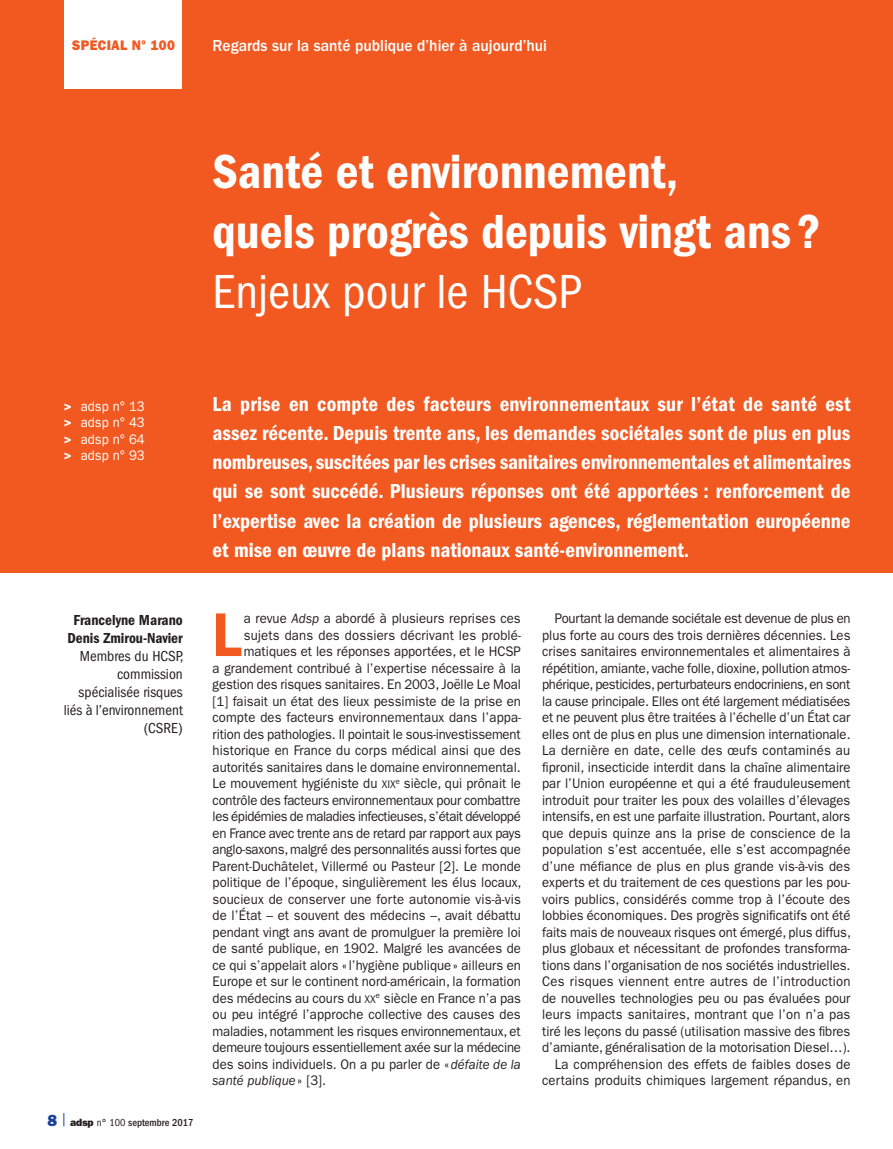
<style>
.page{position:relative;width:893px;height:1149px;background:#fff}
.page>*{position:absolute;margin:0;border:0;box-sizing:border-box;transform-origin:0 0}
.t1{font:600 62.1px "ITC Franklin Gothic Std";color:#f15921;scale:.94 1}
.t2{font:49.5px/60px "ITC Franklin Gothic Std Dm Cd";color:#fff}
.t3{font:condensed 49.5px "ITC Franklin Gothic Std";color:#fff}
.t4{font:21px/29.2px "ITC Franklin Gothic Std Dm Cd";color:#fff;text-align:justify}
.t5{font:500 16.5px "ITC Franklin Gothic Std";color:#fff;scale:.94 1}
.t6{font:condensed 15px/18px "ITC Franklin Gothic Std";color:#231f20;text-align:right}
.t7{font:15px/18px "ITC Franklin Gothic Std Dm Cd";color:#231f20;text-align:center}
.t8{font:13.95px/16.5px "ITC Franklin Gothic Std";color:#231f20;text-align:right;scale:.94 1}
.t9{font:13.95px "ITC Franklin Gothic Std";letter-spacing:-.03em;color:#231f20;scale:.94 1}
.t10{font:13.95px/16.5px "ITC Franklin Gothic Std";color:#fff;text-align:justify;scale:.94 1}
.t11{font:italic 13.95px "ITC Franklin Gothic Std";color:#231f20;scale:.94 1}
.t12{font:13.95px "ITC Franklin Gothic Std Hvy";letter-spacing:.02em;color:#f15921;scale:.94 1}
.t13{font:500 condensed 10.5px "ITC Franklin Gothic Std";color:#231f20}
.s1{font-weight:600}
.s2{font-family:"ITC Franklin Gothic Std Hvy";font-weight:400;font-stretch:normal;font-size:16.2px;color:#1b4299}
.s3{font-family:"ITC Franklin Gothic Std Hvy";font-weight:400;font-stretch:normal}
.s4{font-weight:400}
.s5{font-style:italic}
.s6{font-family:"ITC Franklin Gothic Std Book SC800";font-size:11.1px}
.s7{font-style:normal}
</style>
<div class="page">
<svg style="left:64px;top:1113px;width:1px;height:12px"></svg>
<div style="left:0;top:0;width:893px;height:572px;background:#f15921"></div>
<div style="left:65px;top:0;width:117px;height:88px;background:#fff"></div>
<p class="t12" style="left:72px;top:37px;width:111px">SPÉCIAL N° 100</p>
<p class="t5" style="left:213px;top:36px;width:357px">Regards sur la santé publique d’hier à aujourd’hui</p>
<h2 class="t2" style="left:213px;top:141px;width:610px">Santé et environnement,<br>quels progrès depuis vingt ans ?</h2>
<h2 class="t3" style="left:213px;top:263px;width:371px">Enjeux pour le HCSP</h2>
<p class="t10" style="left:64px;top:397px;width:88px"><span class="s1">&gt;</span> adsp n° 13 <span class="s1">&gt;</span> adsp n° 43 <span class="s1">&gt;</span> adsp n° 64 <span class="s1">&gt;</span> adsp n° 93</p>
<p class="t4" style="left:213px;top:389px;width:640px">La prise en compte des facteurs environnementaux sur l’état de santé est assez récente. Depuis trente ans, les demandes sociétales sont de plus en plus nombreuses, suscitées par les crises sanitaires environnementales et alimentaires qui se sont succédé. Plusieurs réponses ont été apportées : renforcement de l’expertise avec la création de plusieurs agences, réglementation européenne et mise en œuvre de plans nationaux santé-environnement.</p>
<p class="t7" style="left:67px;top:610px;width:117px">Francelyne Marano<br>Denis Zmirou-Navier</p>
<p class="t6" style="left:64px;top:646px;width:121px">Membres du HCSP, commission spécialisée risques liés à l’environnement (CSRE)</p>
<p class="t13" style="left:48px;top:1115px;width:147px"><span class="s2">8</span> <span class="s3">adsp</span> <span class="s4">n° 100</span> septembre 2017</p>
<h1 class="t1" style="left:213px;top:597px;width:33px">L</h1>
<p class="t8" style="left:244px;top:610px;width:296px">a revue <span class="s5">Adsp</span> a abordé à plusieurs reprises ces</p>
<p class="t8" style="left:244px;top:626px;width:296px">sujets dans des dossiers décrivant les problé-</p>
<p class="t8" style="left:244px;top:643px;width:296px">matiques et les réponses apportées, et le HCSP</p>
<p class="t8" style="left:213px;top:659px;width:329px">a grandement contribué à l’expertise nécessaire à la</p>
<p class="t8" style="left:213px;top:676px;width:329px">gestion des risques sanitaires. En 2003, Joëlle Le Moal</p>
<p class="t8" style="left:213px;top:692px;width:329px">[1] faisait un état des lieux pessimiste de la prise en</p>
<p class="t8" style="left:213px;top:709px;width:329px">compte des facteurs environnementaux dans l’appa-</p>
<p class="t8" style="left:213px;top:725px;width:329px">rition des pathologies. Il pointait le sous-investissement</p>
<p class="t8" style="left:213px;top:742px;width:330px">historique en France du corps médical ainsi que des</p>
<p class="t8" style="left:213px;top:758px;width:329px">autorités sanitaires dans le domaine environnemental.</p>
<p class="t8" style="left:213px;top:775px;width:329px">Le mouvement hygiéniste du <span class="s6">XIX</span><sup>e</sup> siècle, qui prônait le</p>
<p class="t8" style="left:213px;top:791px;width:329px">contrôle des facteurs environnementaux pour combattre</p>
<p class="t9" style="left:213px;top:808px;width:329px">les épidémies de maladies infectieuses, s’était développé</p>
<p class="t8" style="left:213px;top:824px;width:330px">en France avec trente ans de retard par rapport aux pays</p>
<p class="t8" style="left:213px;top:841px;width:329px">anglo-saxons, malgré des personnalités aussi fortes que</p>
<p class="t8" style="left:213px;top:857px;width:329px">Parent-Duchâtelet, Villermé ou Pasteur [2]. Le monde</p>
<p class="t8" style="left:213px;top:874px;width:330px">politique de l’époque, singulièrement les élus locaux,</p>
<p class="t8" style="left:213px;top:890px;width:329px">soucieux de conserver une forte autonomie vis-à-vis</p>
<p class="t8" style="left:213px;top:907px;width:330px">de l’État – et souvent des médecins –, avait débattu</p>
<p class="t8" style="left:213px;top:923px;width:329px">pendant vingt ans avant de promulguer la première loi</p>
<p class="t8" style="left:213px;top:940px;width:329px">de santé publique, en 1902. Malgré les avancées de</p>
<p class="t8" style="left:213px;top:956px;width:329px">ce qui s’appelait alors « l’hygiène publique» ailleurs en</p>
<p class="t8" style="left:213px;top:973px;width:329px">Europe et sur le continent nord-américain, la formation</p>
<p class="t8" style="left:213px;top:989px;width:330px">des médecins au cours du <span class="s6">XX</span><sup>e</sup> siècle en France n’a pas</p>
<p class="t8" style="left:213px;top:1006px;width:329px">ou peu intégré l’approche collective des causes des</p>
<p class="t8" style="left:213px;top:1022px;width:329px">maladies, notamment les risques environnementaux, et</p>
<p class="t8" style="left:213px;top:1039px;width:330px">demeure toujours essentiellement axée sur la médecine</p>
<p class="t8" style="left:213px;top:1055px;width:329px">des soins individuels. On a pu parler de «<span class="s5">défaite de la</span></p>
<p class="t11" style="left:213px;top:1072px;width:122px">santé publique<span class="s7">» [3].</span></p>
<p class="t8" style="left:542px;top:610px;width:330px">Pourtant la demande sociétale est devenue de plus en plus forte au cours des trois dernières décennies. Les crises sanitaires environnementales et alimentaires à répétition, amiante, vache folle, dioxine, pollution atmos&shy;phérique, pesticides, perturbateurs endocriniens, en sont la cause principale. Elles ont été largement médiatisées et ne peuvent plus être traitées à l’échelle d’un État car elles ont de plus en plus une dimension internationale.<br>La dernière en date, celle des œufs contaminés au fipronil, insecticide interdit dans la chaîne alimentaire par l’Union européenne et qui a été frauduleusement introduit pour traiter les poux des volailles d’élevages intensifs, en est une parfaite illustration. Pourtant, alors que depuis quinze ans la prise de conscience de la population s’est accentuée, elle s’est accompagnée d’une méfiance de plus en plus grande vis-à-vis des experts et du traitement de ces questions par les pou&shy;voirs publics, considérés comme trop à l’écoute des lobbies économiques. Des progrès significatifs ont été faits mais de nouveaux risques ont émergé, plus diffus, plus globaux et nécessitant de profondes transforma&shy;tions dans l’organisation de nos sociétés industrielles.<br>Ces risques viennent entre autres de l’introduction de nouvelles technologies peu ou pas évaluées pour leurs impacts sanitaires, montrant que l’on n’a pas tiré les leçons du passé (utilisation massive des fibres d’amiante, généralisation de la motorisation Diesel…).<br>La compréhension des effets de faibles doses de certains produits chimiques largement répandus, en</p>
</div>
